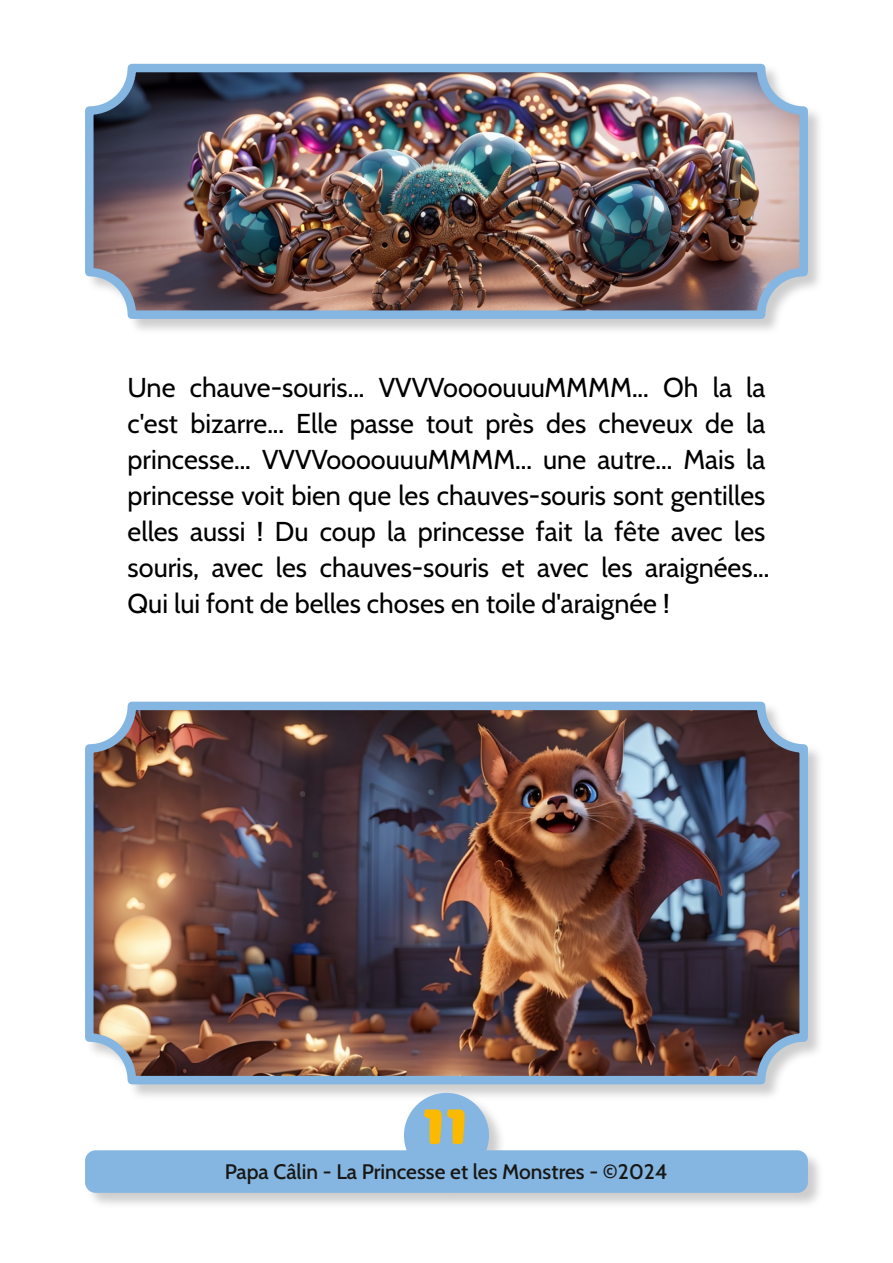
<style>
.page{position:relative;width:893px;height:1263px;background:#fff}
.page>*{position:absolute;margin:0;border:0;box-sizing:border-box;transform-origin:0 0}
.t1{font:60px "Kavoon";color:#fbb900}
.t2{font:27.3px/36px "Cabin";color:#000}
.t3{font:500 21px "Cabin";color:#181715}
</style>
<div class="page">
<div style="left:85px;top:702px;width:740px;height:399px;background:#9d9c9c;opacity:.5"></div>
<img style="left:89px;top:706px;width:715px;height:374px;border-radius:43px">
<div style="left:85px;top:702px;width:723px;height:382px;border:9px solid #84b6e1;border-radius:43px"></div>
<div style="left:404px;top:1093px;width:102px;height:102px;background:#9d9c9c;opacity:.5"></div>
<div style="left:404px;top:1093px;width:85px;height:85px;background:#84b6e1;border-radius:50%"></div>
<div style="left:85px;top:1150px;width:740px;height:60px;background:#9d9c9c;opacity:.5"></div>
<div style="left:85px;top:1150px;width:723px;height:43px;background:#84b6e1;border-radius:11px"></div>
<div style="left:85px;top:64px;width:740px;height:272px;background:#9d9c9c;opacity:.5"></div>
<img style="left:94px;top:68px;width:710px;height:247px">
<div style="left:85px;top:64px;width:723px;height:255px;border:9px solid #84b6e1;border-radius:43px"></div>
<p class="t2" style="left:128px;top:369px;width:643px">Une chauve-souris... VVVVoooouuuMMMM... Oh la la c'est bizarre... Elle passe tout près des cheveux de la princesse... VVVVoooouuuMMMM... une autre... Mais la princesse voit bien que les chauves-souris sont gentilles elles aussi ! Du coup la princesse fait la fête avec les souris, avec les chauves-souris et avec les araignées...<br>Qui lui font de belles choses en toile d'araignée !</p>
<h1 class="t1" style="left:423px;top:1084px;width:47px">11</h1>
<p class="t3" style="left:225px;top:1159px;width:444px">Papa Câlin - La Princesse et les Monstres - ©2024</p>
</div>
